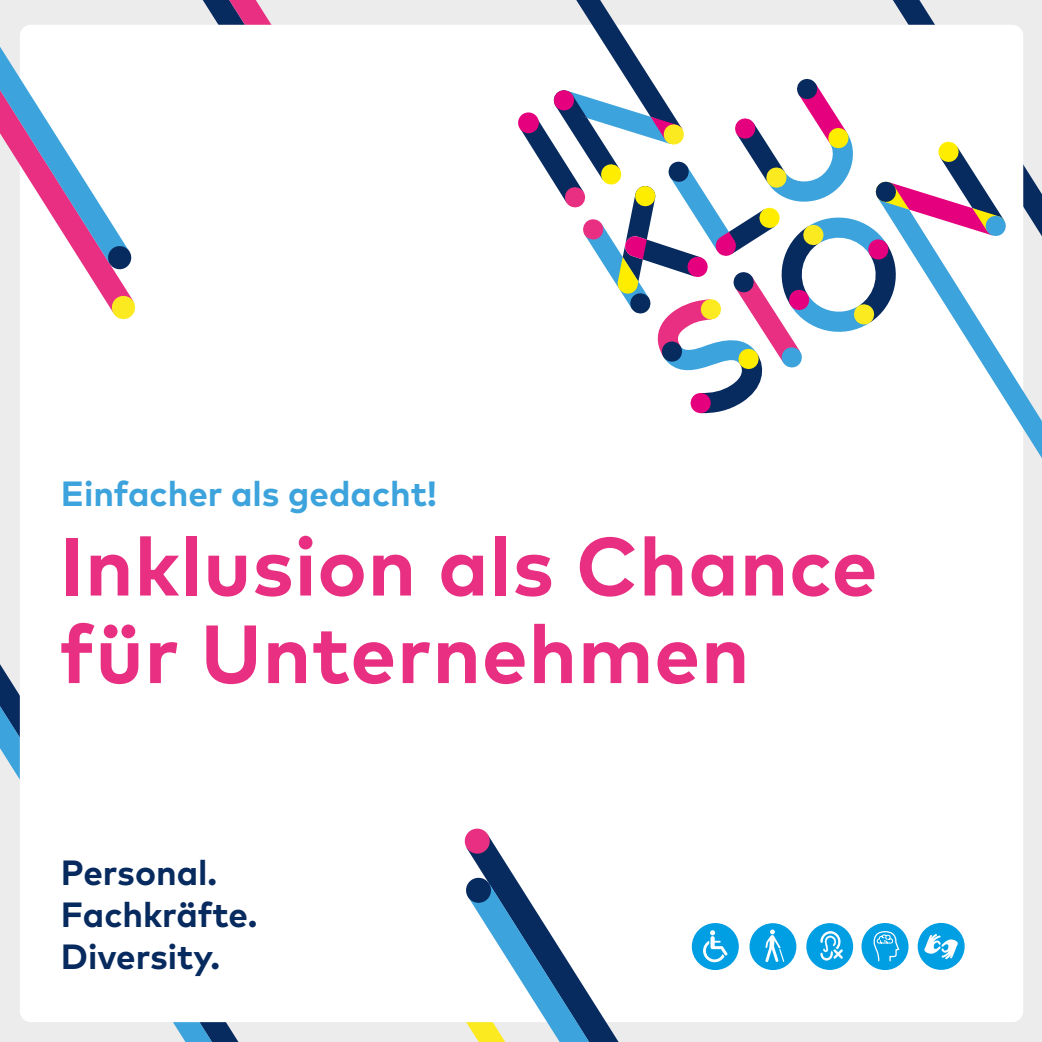
<style>
.page{position:relative;width:1042px;height:1042px;background:#ececed}
.page>*{position:absolute;margin:0;border:0;box-sizing:border-box;transform-origin:0 0}
.t1{font:700 82.25px/87.5px "Mark OT";letter-spacing:.01em;color:#e82f82}
.t2{font:700 35px "Mark OT";color:#072a5f}
.t3{font:700 35px "Mark OT";color:#3da3dc}
</style>
<div class="page">
<svg style="left:202px;top:0;width:70px;height:25px"></svg>
<svg style="left:0;top:706px;width:212px;height:336px"></svg>
<div style="left:20px;top:25px;width:1003px;height:997px;background:#fff;border-radius:11px"></div>
<svg style="left:518px;top:0;width:524px;height:458px"></svg>
<svg style="left:464px;top:828px;width:154px;height:214px"></svg>
<svg style="left:0;top:47px;width:135px;height:272px"></svg>
<div style="left:749px;top:923px;width:47px;height:47px;background:#009ee3;border-radius:50%"></div>
<div style="left:692px;top:923px;width:47px;height:47px;background:#009ee3;border-radius:50%"></div>
<svg style="left:703px;top:930px;width:24px;height:32px"></svg>
<svg style="left:765px;top:929px;width:19px;height:33px"></svg>
<div style="left:806px;top:923px;width:47px;height:47px;background:#009ee3;border-radius:50%"></div>
<div style="left:861px;top:923px;width:47px;height:47px;background:#009ee3;border-radius:50%"></div>
<svg style="left:820px;top:923px;width:80px;height:39px"></svg>
<div style="left:917px;top:923px;width:47px;height:47px;background:#009ee3;border-radius:50%"></div>
<svg style="left:924px;top:934px;width:34px;height:25px"></svg>
<p class="t3" style="left:61px;top:471px;width:377px">Einfacher als gedacht!</p>
<p class="t1" style="left:60px;top:520px;width:819px">Inklusion als Chance für Unternehmen</p>
<p class="t2" style="left:61px;top:850px;width:158px">Personal.</p>
<p class="t2" style="left:61px;top:892px;width:198px">Fachkräfte.</p>
<p class="t2" style="left:61px;top:934px;width:161px">Diversity.</p>
</div>
